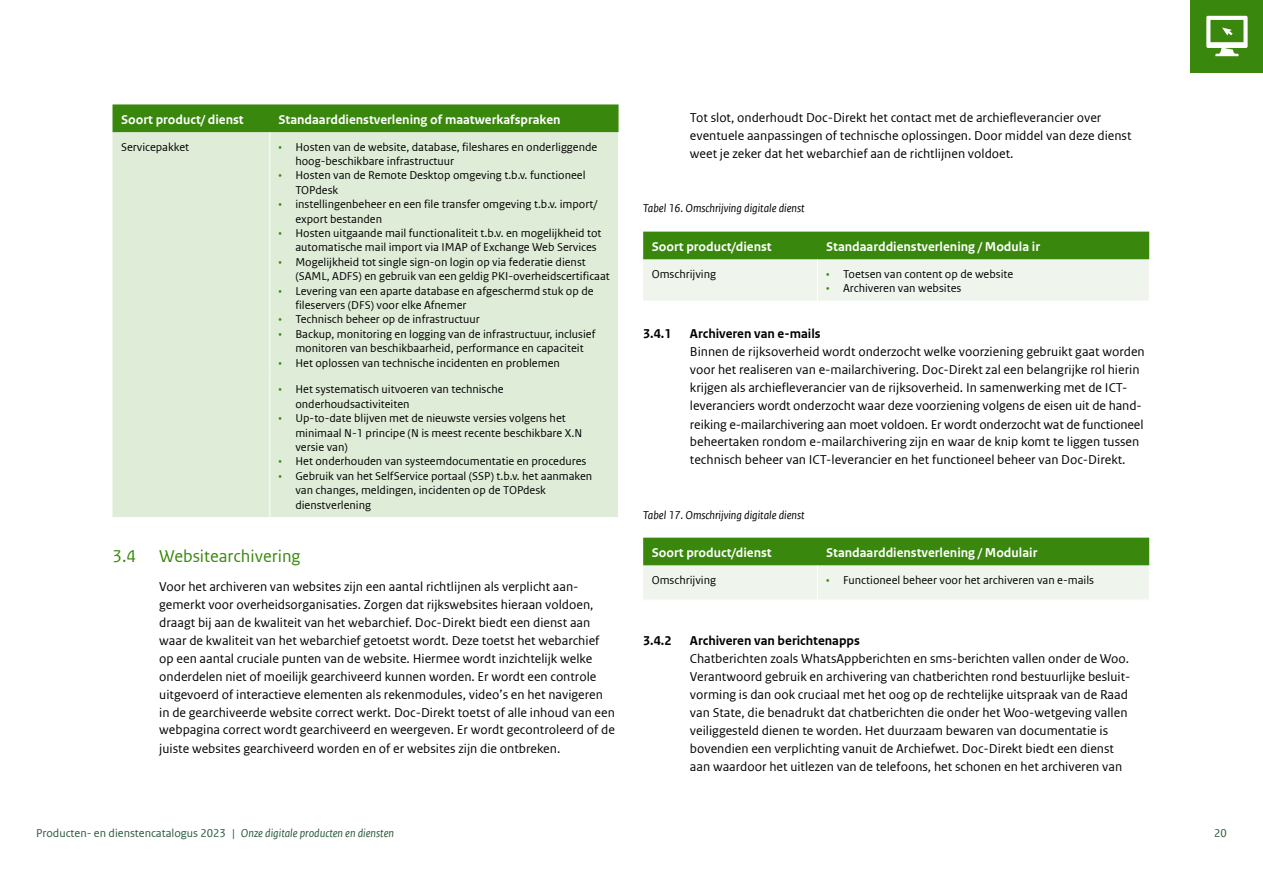
<style>
.page{position:relative;width:1263px;height:893px;background:#fff}
.page>*{position:absolute;margin:0;border:0;box-sizing:border-box;transform-origin:0 0}
.Head_2{font:18px "Rijksoverheid Sans Web Text";color:#39870c}
.Body{font:13.5px/18px "Rijksoverheid Sans Web Text";color:#000}
.Table_Head{font:700 13.5px "Rijksoverheid Sans Web Text";color:#fff}
.Head_3{font:700 13.5px "Rijksoverheid Sans Web Text";color:#000}
.Table_Body_Left{font:12px/14.4px "Rijksoverheid Sans Web Text";color:#000}
.Image_Caption{font:italic 12px "Rijksoverheid Sans Web Text";color:#000}
.t1{font:12px "Rijksoverheid Sans Web Text";color:#275937}
.s1{color:#39870c}
.s2{font-family:"Rijksoverheid Sans Web Text Regular 2"}
.s3{font-style:italic}
</style>
<div class="page">
<div style="left:112px;top:104px;width:506px;height:28px;background:#39870c"></div>
<div style="left:112px;top:132px;width:506px;height:385px;background:#dfecd8"></div>
<hr style="left:269px;top:132px;width:1px;height:243px;background:#fff">
<hr style="left:269px;top:375px;width:1px;height:142px;background:#fff">
<svg style="left:643px;top:232px;width:506px;height:69px;background:#a7c993"></svg>
<hr style="left:817px;top:260px;width:1px;height:41px;background:#fff">
<svg style="left:643px;top:538px;width:506px;height:62px;background:#9ec489"></svg>
<hr style="left:817px;top:566px;width:1px;height:34px;background:#fff">
<div style="left:1191px;top:0;width:72px;height:72px;background:#39870c"></div>
<svg style="left:1206px;top:16px;width:41px;height:40px"></svg>
<p class="Table_Head" style="left:121px;top:112px;width:124px">Soort product/ dienst</p>
<p class="Table_Head" style="left:278px;top:112px;width:284px">Standaarddienstverlening of maatwerkafspraken</p>
<p class="Table_Body_Left" style="left:121px;top:139px;width:70px">Servicepakket</p>
<p class="Table_Body_Left" style="left:295px;top:139px;width:303px;text-indent:-17px"><span class="s1">•</span> Hosten van de website, database, fileshares en onderliggende hoog-beschikbare infrastructuur</p>
<p class="Table_Body_Left" style="left:295px;top:168px;width:292px;text-indent:-17px"><span class="s1">•</span> Hosten van de Remote Desktop omgeving t.b.v. functioneel<br>TOPdesk</p>
<p class="Table_Body_Left" style="left:295px;top:197px;width:303px;text-indent:-17px"><span class="s1">•</span> instellingenbeheer en een file transfer omgeving t.b.v. import/ export bestanden</p>
<p class="Table_Body_Left" style="left:295px;top:226px;width:308px;text-indent:-17px"><span class="s1">•</span> Hosten uitgaande mail functionaliteit t.b.v. en mogelijkheid tot automatische mail import via IMAP of Exchange Web Services</p>
<p class="Table_Body_Left" style="left:295px;top:255px;width:316px;text-indent:-17px"><span class="s1">•</span> Mogelijkheid tot single sign-on login op via federatie dienst (SAML, ADFS) en gebruik van een geldig PKI-overheidscertificaat</p>
<p class="Table_Body_Left" style="left:295px;top:283px;width:300px;text-indent:-17px"><span class="s1">•</span> Levering van een aparte database en afgeschermd stuk op de fileservers (DFS) voor elke Afnemer</p>
<p class="Table_Body_Left" style="left:278px;top:312px;width:203px"><span class="s1">•</span> Technisch beheer op de infrastructuur</p>
<p class="Table_Body_Left" style="left:278px;top:327px;width:319px;text-align:center"><span class="s1">•</span> Backup, monitoring en logging van de infrastructuur, inclusief monitoren van beschikbaarheid, performance en capaciteit</p>
<p class="Table_Body_Left" style="left:278px;top:355px;width:283px"><span class="s1">•</span> Het oplossen van technische incidenten en problemen</p>
<p class="Table_Body_Left" style="left:295px;top:382px;width:210px;text-indent:-17px"><span class="s1">•</span> Het systematisch uitvoeren van technische onderhoudsactiviteiten</p>
<p class="Table_Body_Left" style="left:295px;top:411px;width:288px;text-indent:-17px"><span class="s1">•</span> Up-to-date blijven met de nieuwste versies volgens het minimaal N-1 principe (N is meest recente beschikbare X.N versie van)</p>
<p class="Table_Body_Left" style="left:278px;top:454px;width:310px"><span class="s1">•</span> Het onderhouden van systeemdocumentatie en procedures</p>
<p class="Table_Body_Left" style="left:295px;top:469px;width:298px;text-indent:-17px"><span class="s1">•</span> Gebruik van het SelfService portaal (SSP) t.b.v. het aanmaken van changes, meldingen, incidenten op de TOPdesk dienstverlening</p>
<h2 class="Head_2" style="left:112px;top:546px;width:25px">3.4</h2>
<h2 class="Head_2" style="left:159px;top:546px;width:143px">Websitearchivering</h2>
<p class="Body" style="left:159px;top:577px;width:457px">Voor het archiveren van websites zijn een aantal richtlijnen als verplicht aan&shy;gemerkt voor overheidsorganisaties. Zorgen dat rijkswebsites hieraan voldoen, draagt bij aan de kwaliteit van het webarchief. Doc-Direkt biedt een dienst aan <span class="s2">waar de kwaliteit van het webarchief getoetst wordt. Deze toetst het webarchief </span>op een aantal cruciale punten van de website. Hiermee wordt inzichtelijk welke onderdelen niet of moeilijk gearchiveerd kunnen worden. Er wordt een controle uitgevoerd of interactieve elementen als rekenmodules, video’s en het navigeren in de gearchiveerde website correct werkt. Doc-Direkt toetst of alle inhoud van een webpagina correct wordt gearchiveerd en weergeven. Er wordt gecontroleerd of de juiste websites gearchiveerd worden en of er websites zijn die ontbreken.</p>
<p class="Body" style="left:690px;top:109px;width:443px">Tot slot, onderhoudt Doc-Direkt het contact met de archiefleverancier over eventuele aanpassingen of technische oplossingen. Door middel van deze dienst weet je zeker dat het webarchief aan de richtlijnen voldoet.</p>
<p class="Image_Caption" style="left:643px;top:202px;width:163px">Tabel 16. Omschrijving digitale dienst</p>
<p class="Table_Head" style="left:652px;top:239px;width:122px">Soort product/dienst</p>
<p class="Table_Head" style="left:826px;top:239px;width:215px">Standaarddienstverlening / Modula ir</p>
<p class="Table_Body_Left" style="left:652px;top:267px;width:66px">Omschrijving</p>
<p class="Table_Body_Left" style="left:826px;top:267px;width:189px"><span class="s1">•</span> Toetsen van content op de website</p>
<p class="Table_Body_Left" style="left:826px;top:281px;width:137px"><span class="s1">•</span> Archiveren van websites</p>
<h3 class="Head_3" style="left:643px;top:326px;width:30px">3.4.1</h3>
<h3 class="Head_3" style="left:690px;top:326px;width:132px">Archiveren van e-mails</h3>
<p class="Body" style="left:690px;top:343px;width:456px">Binnen de rijksoverheid wordt onderzocht welke voorziening gebruikt gaat worden <span class="s2">voor het realiseren van e-mailarchivering. Doc-Direkt zal een belangrijke rol hierin </span>krijgen als archiefleverancier van de rijksoverheid. In samenwerking met de ICT&shy;leveranciers wordt onderzocht waar deze voorziening volgens de eisen uit de hand&shy;reiking e-mailarchivering aan moet voldoen. Er wordt onderzocht wat de functioneel beheertaken rondom e-mailarchivering zijn en waar de knip komt te liggen tussen technisch beheer van ICT-leverancier en het functioneel beheer van Doc-Direkt.</p>
<p class="Image_Caption" style="left:643px;top:508px;width:163px">Tabel 17. Omschrijving digitale dienst</p>
<p class="Table_Head" style="left:652px;top:545px;width:122px">Soort product/dienst</p>
<p class="Table_Head" style="left:826px;top:545px;width:213px">Standaarddienstverlening / Modulair</p>
<p class="Table_Body_Left" style="left:652px;top:573px;width:66px">Omschrijving</p>
<p class="Table_Body_Left" style="left:826px;top:573px;width:269px"><span class="s1">•</span> Functioneel beheer voor het archiveren van e-mails</p>
<h3 class="Head_3" style="left:643px;top:632px;width:30px">3.4.2</h3>
<h3 class="Head_3" style="left:690px;top:632px;width:171px">Archiveren van berichtenapps</h3>
<p class="Body" style="left:690px;top:649px;width:441px"><span class="s2">Chatberichten zoals WhatsAppberichten en sms-berichten vallen onder de Woo.<br></span>Verantwoord gebruik en archivering van chatberichten rond bestuurlijke besluit&shy;vorming is dan ook cruciaal met het oog op de rechtelijke uitspraak van de Raad van State, die benadrukt dat chatberichten die onder het Woo-wetgeving vallen veiliggesteld dienen te worden. Het duurzaam bewaren van documentatie is bovendien een verplichting vanuit de Archiefwet. Doc-Direkt biedt een dienst <span class="s2">aan waardoor het uitlezen van de telefoons, het schonen en het archiveren van</span></p>
<p class="t1" style="left:36px;top:826px;width:360px">Producten- en dienstencatalogus 2023 | <span class="s3">Onze digitale producten en diensten</span></p>
<p class="t1" style="left:1214px;top:826px;width:14px">20</p>
</div>
